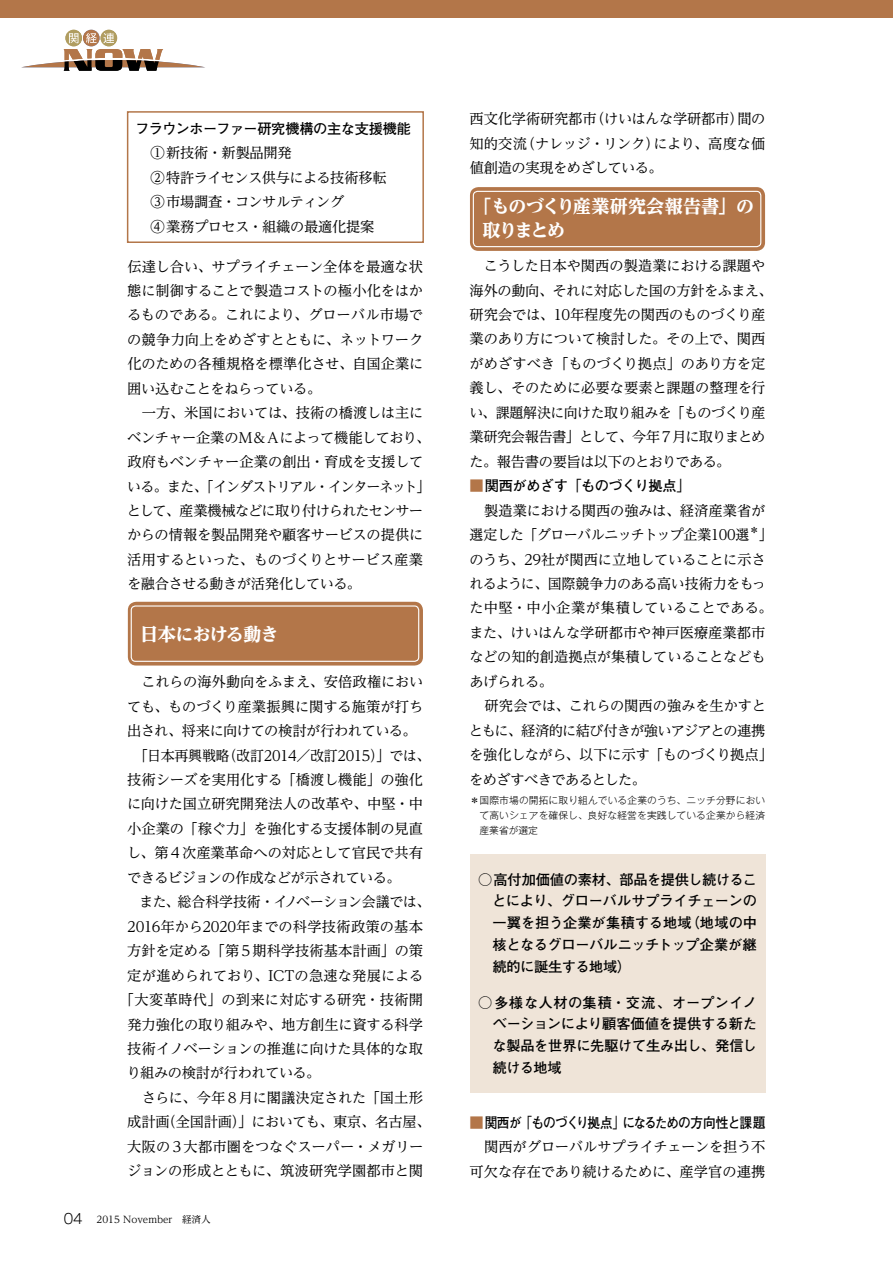
<style>
.page{position:relative;width:893px;height:1263px;background:#fff}
.page>*{position:absolute;margin:0;border:0;box-sizing:border-box;transform-origin:0 0}
.t1{font:800 18px/24.5px "UD Reimin Pro";letter-spacing:-.04em;color:#fff}
.t2{font:14.25px/24.5px "UD Reimin Pro";letter-spacing:-.015em;color:#000}
.t3{font:700 14.25px/21.8px "Futo Go B101 Pro";letter-spacing:-.025em;color:#000;text-align:justify}
.t4{font:700 14.25px "Futo Go B101 Pro";letter-spacing:-.065em;color:#000;scale:.89 1}
.t5{font:14.25px "UD Reimin Pro";letter-spacing:-.035em;color:#000}
.t6{font:14.25px "UD Reimin Pro";letter-spacing:.02em;color:#000}
.t7{font:14.25px "UD Reimin Pro";letter-spacing:-.04em;color:#000}
.t8{font:300 9.75px/15px "Gothic MB101 Pro";letter-spacing:.01em;color:#000;text-align:justify}
.t9{font:9.6px "UD Reimin Pro";color:#000}
.s1{font-family:"Gothic MB101 Pro";font-weight:300;font-size:13.8px}
.s2{color:#b37649}
</style>
<div class="page">
<div style="left:0;top:0;width:893px;height:17px;background:#b37649"></div>
<div style="left:470px;top:854px;width:295px;height:238px;background:#efe4d8"></div>
<div style="left:128px;top:602px;width:295px;height:63px;background:#b37649;border-radius:9px"></div>
<div style="left:131px;top:605px;width:288px;height:57px;border:1px solid #fff;border-radius:4px"></div>
<svg style="left:470px;top:187px;width:295px;height:64px;background:#b88056"></svg>
<div style="left:473px;top:191px;width:288px;height:56px;background:#b37649;border-radius:4px"></div>
<div style="left:473px;top:191px;width:288px;height:56px;border:1px solid #fff;border-radius:4px"></div>
<div style="left:65px;top:30px;width:17px;height:16px;background:#b09d60;border-radius:50%"></div>
<div style="left:83px;top:30px;width:17px;height:16px;background:#b37649;border-radius:50%"></div>
<svg style="left:86px;top:33px;width:11px;height:10px"></svg>
<div style="left:101px;top:30px;width:16px;height:16px;background:#b09d60;border-radius:50%"></div>
<svg style="left:103px;top:33px;width:11px;height:10px"></svg>
<svg style="left:69px;top:33px;width:10px;height:10px"></svg>
<svg style="left:21px;top:49px;width:184px;height:22px"></svg>
<div style="left:127px;top:111px;width:297px;height:132px;border:2px solid #b37649"></div>
<p class="t3" style="left:135px;top:116px;width:277px">フラウンホーファー研究機構の主な支援機能</p>
<p class="t2" style="left:151px;top:140px;width:238px">①新技術・新製品開発<br>②特許ライセンス供与による技術移転<br>③市場調査・コンサルティング<br>④業務プロセス・組織の最適化提案</p>
<p class="t2" style="left:127px;top:253px;width:305px">伝達し合い、サプライチェーン全体を最適な状態に制御することで製造コストの極小化をはかるものである。これにより、グローバル市場での競争力向上をめざすとともに、ネットワーク化のための各種規格を標準化させ、自国企業に囲い込むことをねらっている。<br>　一方、米国においては、技術の橋渡しは主にベンチャー企業のＭ＆Ａによって機能しており、政府もベンチャー企業の創出・育成を支援している。また、「インダストリアル・インターネット」として、産業機械などに取り付けられたセンサーからの情報を製品開発や顧客サービスの提供に活用するといった、ものづくりとサービス産業を融合させる動きが活発化している。</p>
<p class="t1" style="left:140px;top:621px;width:140px">日本における動き</p>
<p class="t2" style="left:127px;top:669px;width:297px">　これらの海外動向をふまえ、安倍政権におい</p>
<p class="t2" style="left:127px;top:694px;width:298px">ても、ものづくり産業振興に関する施策が打ち</p>
<p class="t5" style="left:127px;top:719px;width:291px">出され、将来に向けての検討が行われている。</p>
<p class="t2" style="left:127px;top:742px;width:304px">　「日本再興戦略（改訂2014／改訂2015）」では、</p>
<p class="t2" style="left:127px;top:767px;width:297px">技術シーズを実用化する「橋渡し機能」の強化</p>
<p class="t2" style="left:127px;top:791px;width:298px">に向けた国立研究開発法人の改革や、中堅・中</p>
<p class="t2" style="left:127px;top:816px;width:297px">小企業の「稼ぐ力」を強化する支援体制の見直</p>
<p class="t2" style="left:127px;top:840px;width:298px">し、第４次産業革命への対応として官民で共有</p>
<p class="t7" style="left:127px;top:866px;width:275px">できるビジョンの作成などが示されている。</p>
<p class="t2" style="left:127px;top:889px;width:304px">　また、総合科学技術・イノベーション会議では、</p>
<p class="t2" style="left:127px;top:914px;width:297px">2016年から2020年までの科学技術政策の基本</p>
<p class="t2" style="left:127px;top:938px;width:297px">方針を定める「第５期科学技術基本計画」の策</p>
<p class="t2" style="left:127px;top:962px;width:298px">定が進められており、ICTの急速な発展による</p>
<p class="t6" style="left:120px;top:988px;width:305px">「大変革時代」の到来に対応する研究・技術開</p>
<p class="t2" style="left:127px;top:1011px;width:297px">発力強化の取り組みや、地方創生に資する科学</p>
<p class="t2" style="left:127px;top:1036px;width:297px">技術イノベーションの推進に向けた具体的な取</p>
<p class="t2" style="left:127px;top:1060px;width:195px">り組みの検討が行われている。</p>
<p class="t2" style="left:127px;top:1085px;width:297px">　さらに、今年８月に閣議決定された「国土形</p>
<p class="t2" style="left:127px;top:1109px;width:305px">成計画（全国計画）」においても、東京、名古屋、</p>
<p class="t2" style="left:127px;top:1134px;width:297px">大阪の３大都市圏をつなぐスーパー・メガリー</p>
<p class="t2" style="left:127px;top:1158px;width:298px">ジョンの形成とともに、筑波研究学園都市と関</p>
<p class="t9" style="left:64px;top:1211px;width:148px"><span class="s1">04</span> 2015 November　経済人</p>
<p class="t2" style="left:470px;top:106px;width:297px;text-align:justify">西文化学術研究都市（けいはんな学研都市）間の知的交流（ナレッジ・リンク）により、高度な価値創造の実現をめざしている。</p>
<p class="t1" style="left:482px;top:194px;width:273px;text-indent:-9px">「ものづくり産業研究会報告書」の取りまとめ</p>
<p class="t2" style="left:469px;top:253px;width:305px">　こうした日本や関西の製造業における課題や海外の動向、それに対応した国の方針をふまえ、研究会では、10年程度先の関西のものづくり産業のあり方について検討した。その上で、関西がめざすべき「ものづくり拠点」のあり方を定義し、そのために必要な要素と課題の整理を行い、課題解決に向けた取り組みを「ものづくり産業研究会報告書」として、今年７月に取りまとめた。報告書の要旨は以下のとおりである。</p>
<p class="t3" style="left:470px;top:473px;width:223px"><span class="s2">■</span>関西がめざす「ものづくり拠点」</p>
<p class="t2" style="left:469px;top:498px;width:306px">　製造業における関西の強みは、経済産業省が選定した「グローバルニッチトップ企業100選<sup>＊</sup>」のうち、29社が関西に立地していることに示されるように、国際競争力のある高い技術力をもった中堅・中小企業が集積していることである。また、けいはんな学研都市や神戸医療産業都市などの知的創造拠点が集積していることなどもあげられる。<br>　研究会では、これらの関西の強みを生かすとともに、経済的に結び付きが強いアジアとの連携を強化しながら、以下に示す「ものづくり拠点」をめざすべきであるとした。</p>
<p class="t8" style="left:479px;top:791px;width:287px;text-indent:-10px">＊国際市場の開拓に取り組んでいる企業のうち、ニッチ分野において高いシェアを確保し、良好な経営を実践している企業から経済産業省が選定</p>
<p class="t3" style="left:492px;top:867px;width:267px;text-indent:-14px">○高付加価値の素材、部品を提供し続けることにより、グローバルサプライチェーンの一翼を担う企業が集積する地域（地域の中核となるグローバルニッチトップ企業が継続的に誕生する地域）</p>
<p class="t3" style="left:492px;top:990px;width:266px;text-indent:-14px">○多様な人材の集積・交流、オープンイノベーションにより顧客価値を提供する新たな製品を世界に先駆けて生み出し、発信し続ける地域</p>
<p class="t4" style="left:470px;top:1111px;width:334px"><span class="s2">■</span>関西が「ものづくり拠点」になるための方向性と課題</p>
<p class="t2" style="left:470px;top:1134px;width:297px">　関西がグローバルサプライチェーンを担う不可欠な存在であり続けるために、産学官の連携</p>
</div>
